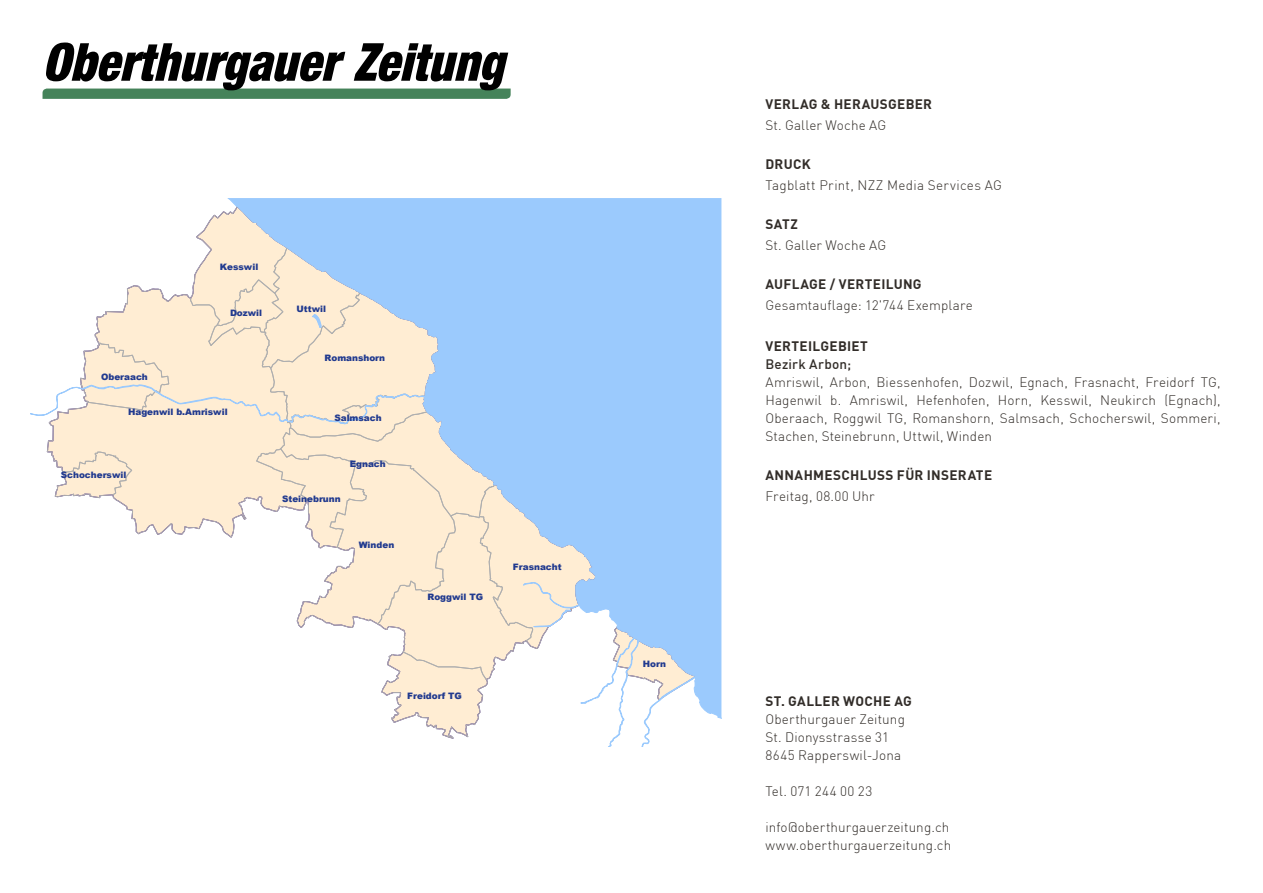
<style>
.page{position:relative;width:1263px;height:893px;background:#fff}
.page>*{position:absolute;margin:0;border:0;box-sizing:border-box;transform-origin:0 0}
.t1{font:300 13.5px/18px "DIN Pro";letter-spacing:.01em;color:#322d29}
.t2{font:700 13.5px "DIN Pro";letter-spacing:.025em;color:#322d29}
.t3{font:500 13.5px "DIN Pro";letter-spacing:.015em;color:#322d29}
.t4{font:900 8.85px "Arial";color:#213a8f}
</style>
<div class="page">
<svg style="left:43px;top:43px;width:468px;height:56px"></svg>
<svg style="left:31px;top:198px;width:690px;height:548px"></svg>
<p class="t4" style="left:220px;top:260px;width:40px">Kesswil</p>
<p class="t4" style="left:230px;top:307px;width:34px">Dozwil</p>
<p class="t4" style="left:101px;top:370px;width:48px">Oberaach</p>
<p class="t4" style="left:128px;top:405px;width:101px">Hagenwil b.Amriswil</p>
<p class="t4" style="left:61px;top:469px;width:67px">Schocherswil</p>
<p class="t4" style="left:297px;top:302px;width:31px">Uttwil</p>
<p class="t4" style="left:325px;top:352px;width:62px">Romanshorn</p>
<p class="t4" style="left:334px;top:411px;width:49px">Salmsach</p>
<p class="t4" style="left:350px;top:458px;width:37px">Egnach</p>
<p class="t4" style="left:282px;top:492px;width:60px">Steinebrunn</p>
<p class="t4" style="left:359px;top:538px;width:37px">Winden</p>
<p class="t4" style="left:427px;top:590px;width:57px">Roggwil TG</p>
<p class="t4" style="left:513px;top:561px;width:50px">Frasnacht</p>
<p class="t4" style="left:407px;top:689px;width:56px">Freidorf TG</p>
<p class="t4" style="left:643px;top:658px;width:25px">Horn</p>
<p class="t2" style="left:765px;top:95px;width:168px">VERLAG &amp; HERAUSGEBER</p>
<p class="t1" style="left:765px;top:116px;width:122px">St. Galler Woche AG</p>
<p class="t2" style="left:765px;top:155px;width:47px">DRUCK</p>
<p class="t1" style="left:765px;top:176px;width:238px">Tagblatt Print, NZZ Media Services AG</p>
<p class="t2" style="left:765px;top:215px;width:34px">SATZ</p>
<p class="t1" style="left:765px;top:236px;width:122px">St. Galler Woche AG</p>
<p class="t2" style="left:765px;top:275px;width:158px">AUFLAGE / VERTEILUNG</p>
<p class="t1" style="left:765px;top:296px;width:209px">Gesamtauflage: 12'744 Exemplare</p>
<p class="t2" style="left:765px;top:337px;width:104px">VERTEILGEBIET</p>
<p class="t3" style="left:765px;top:355px;width:87px">Bezirk Arbon;</p>
<p class="t1" style="left:765px;top:373px;width:456px;text-align:justify">Amriswil, Arbon, Biessenhofen, Dozwil, Egnach, Frasnacht, Freidorf TG, Hagenwil b. Amriswil, Hefenhofen, Horn, Kesswil, Neukirch (Egnach), Oberaach, Roggwil TG, Romanshorn, Salmsach, Schocherswil, Sommeri, Stachen, Steinebrunn, Uttwil, Winden</p>
<p class="t2" style="left:765px;top:466px;width:228px">ANNAHMESCHLUSS FÜR INSERATE</p>
<p class="t1" style="left:765px;top:487px;width:111px">Freitag, 08.00 Uhr</p>
<p class="t2" style="left:765px;top:693px;width:148px">ST. GALLER WOCHE AG</p>
<p class="t1" style="left:765px;top:710px;width:141px">Oberthurgauer Zeitung<br>St. Dionysstrasse 31<br>8645 Rapperswil-Jona</p>
<p class="t1" style="left:765px;top:782px;width:108px">Tel. 071 244 00 23</p>
<p class="t1" style="left:765px;top:818px;width:187px">info@oberthurgauerzeitung.ch www.oberthurgauerzeitung.ch</p>
</div>
